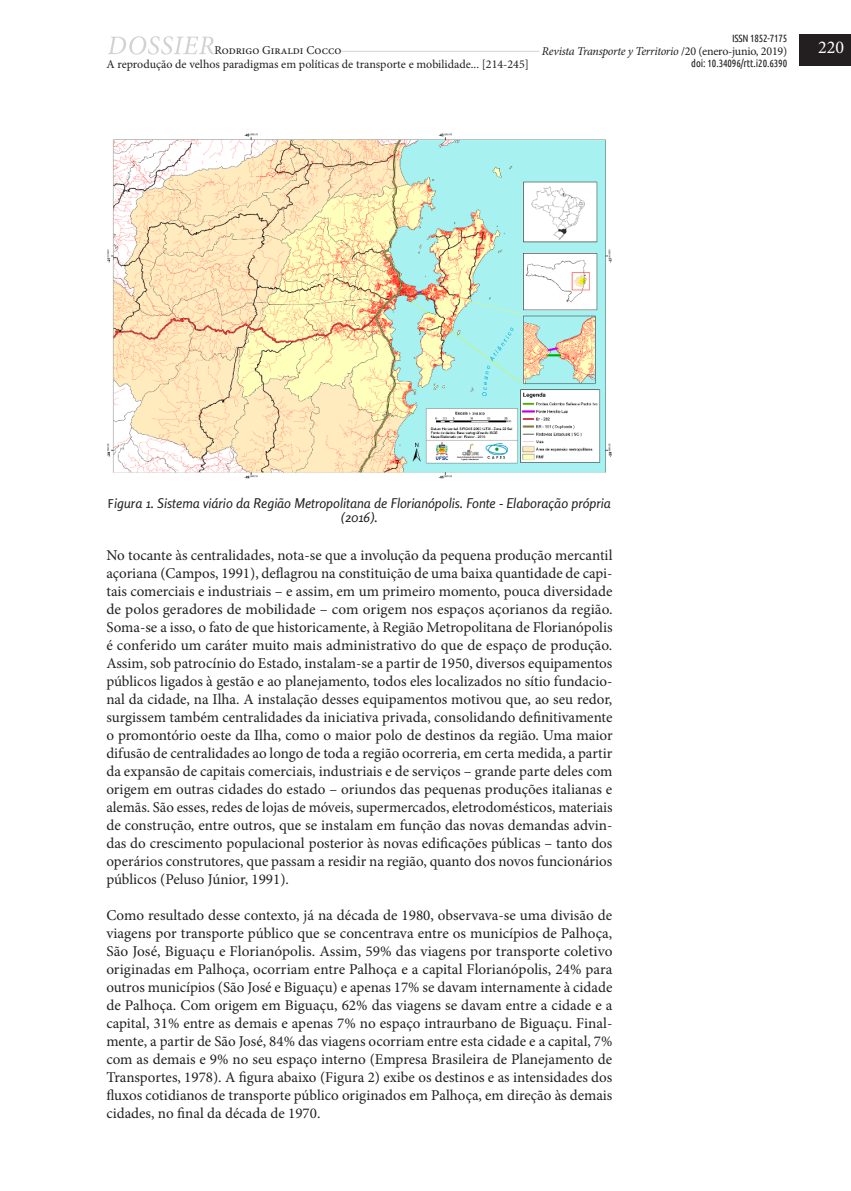
<style>
.page{position:relative;width:851px;height:1191px;background:#fff}
.page>*{position:absolute;margin:0;border:0;box-sizing:border-box;transform-origin:0 0}
.t1{font:18px "Minion Pro";color:#fff}
.art-texto-principal{font:15px/18px "Minion Pro";letter-spacing:-.005em;color:#231f20;text-align:justify}
.imagen-epigrafe{font:italic 13.5px/13.5px "Rosario";color:#231f20;text-align:center}
.t2{font:12px "Minion Pro";color:#231f20}
.t3{font:italic 12px "Minion Pro";letter-spacing:-.025em;color:#231f20}
.t4{font:10.5px "Ubuntu Condensed";letter-spacing:-.01em;color:#231f20}
.s1{font-style:normal}
.s2{font-style:normal;font-size:12px}
</style>
<div class="page">
<hr style="left:106px;top:51px;width:546px;height:1px;background:#d1d2d4">
<div style="left:539px;top:45px;width:248px;height:15px;background:#fff"></div>
<div style="left:106px;top:48px;width:108px;height:7px;background:#fff"></div>
<svg style="left:108px;top:36px;width:106px;height:19px"></svg>
<div style="left:799px;top:35px;width:51px;height:31px;background:#231f20"></div>
<div style="left:214px;top:43px;width:127px;height:15px;background:#fff"></div>
<img style="left:107px;top:133px;width:504px;height:346px">
<p class="t4" style="left:732px;top:31px;width:57px">ISSN 1852-7175</p>
<p class="t3" style="left:542px;top:43px;width:247px">Revista Transporte y Territorio <span class="s1">/20 (enero-junio, 2019)</span></p>
<p class="t4" style="left:691px;top:57px;width:97px">doi: 10.34096/rtt.i20.6390</p>
<p class="t2" style="left:214px;top:42px;width:129px">Rodrigo Giraldi Cocco</p>
<p class="t1" style="left:818px;top:36px;width:27px">220</p>
<p class="t2" style="left:106px;top:56px;width:424px">A reprodução de velhos paradigmas em políticas de transporte e mobilidade... [214-245]</p>
<p class="imagen-epigrafe" style="left:108px;top:496px;width:504px"><span class="s2">F</span>igura 1. Sistema viário da Região Metropolitana de Florianópolis. Fonte - Elaboração própria (2016).</p>
<p class="art-texto-principal" style="left:106px;top:546px;width:507px">No tocante às centralidades, nota-se que a involução da pequena produção mercantil açoriana (Campos, 1991), deflagrou na constituição de uma baixa quantidade de capi&shy;tais comerciais e industriais – e assim, em um primeiro momento, pouca diversidade de polos geradores de mobilidade – com origem nos espaços açorianos da região.<br>Soma-se a isso, o fato de que historicamente, à Região Metropolitana de Florianópolis é conferido um caráter muito mais administrativo do que de espaço de produção.<br>Assim, sob patrocínio do Estado, instalam-se a partir de 1950, diversos equipamentos públicos ligados à gestão e ao planejamento, todos eles localizados no sítio fundacio&shy;nal da cidade, na Ilha. A instalação desses equipamentos motivou que, ao seu redor, surgissem também centralidades da iniciativa privada, consolidando definitivamente o promontório oeste da Ilha, como o maior polo de destinos da região. Uma maior difusão de centralidades ao longo de toda a região ocorreria, em certa medida, a partir da expansão de capitais comerciais, industriais e de serviços – grande parte deles com origem em outras cidades do estado – oriundos das pequenas produções italianas e alemãs. São esses, redes de lojas de móveis, supermercados, eletrodomésticos, materiais de construção, entre outros, que se instalam em função das novas demandas advin&shy;das do crescimento populacional posterior às novas edificações públicas – tanto dos operários construtores, que passam a residir na região, quanto dos novos funcionários públicos (Peluso Júnior, 1991).</p>
<p class="art-texto-principal" style="left:106px;top:906px;width:507px">Como resultado desse contexto, já na década de 1980, observava-se uma divisão de viagens por transporte público que se concentrava entre os municípios de Palhoça, São José, Biguaçu e Florianópolis. Assim, 59% das viagens por transporte coletivo originadas em Palhoça, ocorriam entre Palhoça e a capital Florianópolis, 24% para outros municípios (São José e Biguaçu) e apenas 17% se davam internamente à cidade de Palhoça. Com origem em Biguaçu, 62% das viagens se davam entre a cidade e a capital, 31% entre as demais e apenas 7% no espaço intraurbano de Biguaçu. Final&shy;mente, a partir de São José, 84% das viagens ocorriam entre esta cidade e a capital, 7% com as demais e 9% no seu espaço interno (Empresa Brasileira de Planejamento de Transportes, 1978). A figura abaixo (Figura 2) exibe os destinos e as intensidades dos fluxos cotidianos de transporte público originados em Palhoça, em direção às demais cidades, no final da década de 1970.</p>
</div>
